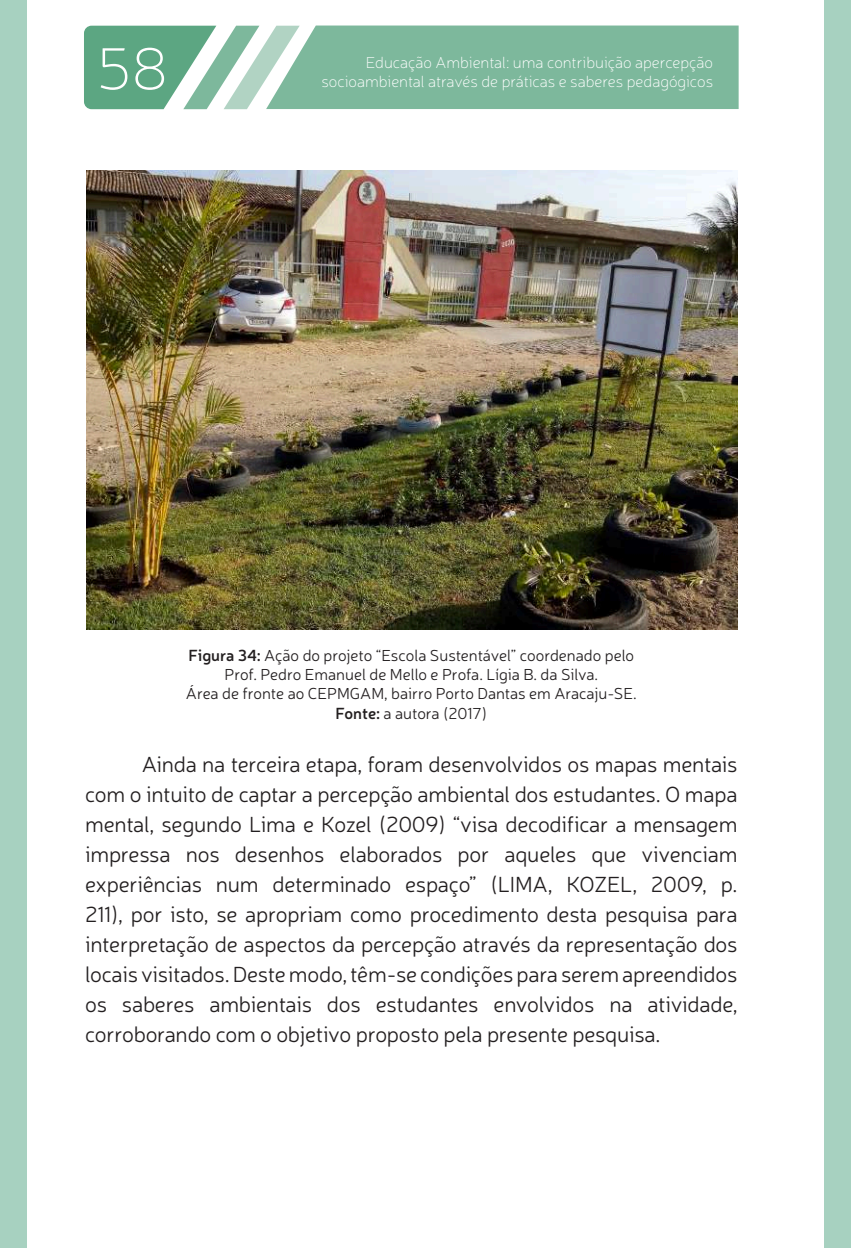
<style>
.page{position:relative;width:851px;height:1248px;background:#fff}
.page>*{position:absolute;margin:0;border:0;box-sizing:border-box;transform-origin:0 0}
.t1{font:100 60px "Neris";color:#fff}
.t2{font:300 22px/30px "Neris";letter-spacing:-.01em;color:#231f20;text-align:justify}
.t3{font:300 16px/19.2px "Neris";color:#231f20;text-align:center}
.t4{font:100 16px/19.2px "Neris";color:#fff;text-align:right}
.s1{font-weight:600}
</style>
<div class="page">
<svg style="left:84px;top:26px;width:654px;height:83px;background:#84bba1"></svg>
<div style="left:0;top:0;width:26px;height:1247px;background:#a7d1c0"></div>
<div style="left:824px;top:0;width:26px;height:1247px;background:#a7d1c0"></div>
<img style="left:86px;top:170px;width:651px;height:459px">
<h1 class="t1" style="left:96px;top:32px;width:73px">58</h1>
<p class="t4" style="left:321px;top:52px;width:393px">Educação Ambiental: uma contribuição apercepção socioambiental através de práticas e saberes pedagógicos</p>
<p class="t3" style="left:186px;top:645px;width:452px"><span class="s1">Figura 34:</span> Ação do projeto “Escola Sustentável” coordenado pelo Prof. Pedro Emanuel de Mello e Profa. Lígia B. da Silva.<br>Área de fronte ao CEPMGAM, bairro Porto Dantas em Aracaju-SE.<br><span class="s1">Fonte:</span> a autora (2017)</p>
<p class="t2" style="left:85px;top:748px;width:654px;text-indent:57px">Ainda na terceira etapa, foram desenvolvidos os mapas mentais com o intuito de captar a percepção ambiental dos estudantes. O mapa mental, segundo Lima e Kozel (2009) “visa decodificar a mensagem impressa nos desenhos elaborados por aqueles que vivenciam experiências num determinado espaço” (LIMA, KOZEL, 2009, p.<br>211), por isto, se apropriam como procedimento desta pesquisa para interpretação de aspectos da percepção através da representação dos locais visitados. Deste modo, têm-se condições para serem apreendidos os saberes ambientais dos estudantes envolvidos na atividade, corroborando com o objetivo proposto pela presente pesquisa.</p>
</div>
